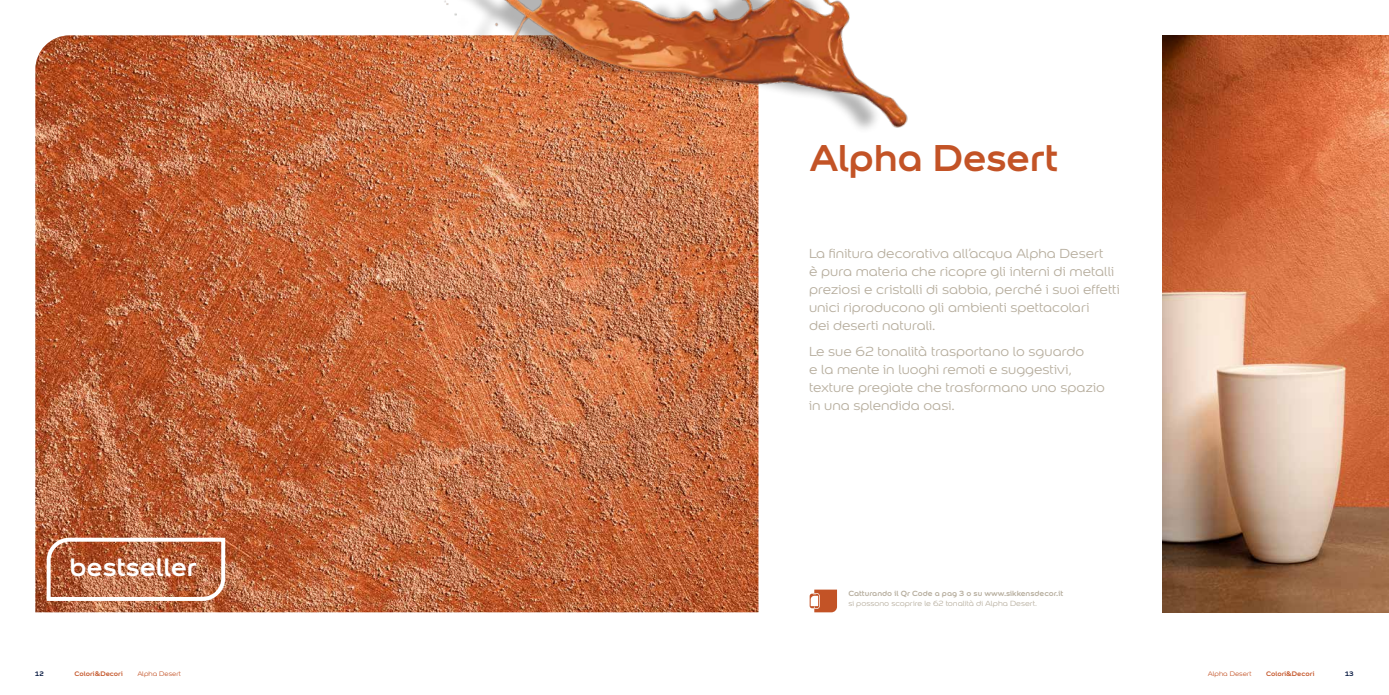
<style>
.page{position:relative;width:1389px;height:695px;background:#fff}
.page>*{position:absolute;margin:0;border:0;box-sizing:border-box;transform-origin:0 0}
.t1{font:700 40px "Colour Sans";letter-spacing:-.01em;color:#c35326}
.t2{font:700 27px "Colour Sans";color:#fff}
.t3{font:14px/18px "Colour Sans";color:#b6ad9d}
.t4{font:700 8px "Colour Sans";color:#b6ad9d}
.t5{font:8px "Colour Sans";color:#b6ad9d}
.t6{font:700 7px "Colour Sans";color:#c35326}
.t7{font:7px "Colour Sans";color:#c35326}
.t8{font:700 7px "Colour Sans";color:#00133c}
</style>
<div class="page">
<img style="left:1163px;top:35px;width:226px;height:577px">
<img style="left:35px;top:35px;width:723px;height:577px">
<div style="left:351px;top:0;width:531px;height:134px;background:#000;opacity:.3"></div>
<img style="left:367px;top:0;width:541px;height:148px">
<svg style="left:809px;top:589px;width:28px;height:23px"></svg>
<svg style="left:45px;top:535px;width:182px;height:68px;background:#be7858"></svg>
<h1 class="t1" style="left:809px;top:125px;width:251px">Alpha Desert</h1>
<h2 class="t2" style="left:69px;top:545px;width:129px">bestseller</h2>
<p class="t3" style="left:809px;top:243px;width:312px">La finitura decorativa all’acqua Alpha Desert<br>è pura materia che ricopre gli interni di metalli preziosi e cristalli di sabbia, perché i suoi effetti unici riproducono gli ambienti spettacolari<br>dei deserti naturali.</p>
<p class="t3" style="left:809px;top:342px;width:298px">Le sue 62 tonalità trasportano lo sguardo<br>e la mente in luoghi remoti e suggestivi, texture pregiate che trasformano uno spazio in una splendida oasi.</p>
<p class="t4" style="left:848px;top:586px;width:216px">Catturando il Qr Code a pag 3 o su www.sikkensdecor.it</p>
<p class="t5" style="left:848px;top:597px;width:190px">si possono scoprire le 62 tonalità di Alpha Desert.</p>
<p class="t6" style="left:75px;top:668px;width:50px">Colori&amp;Decori</p>
<p class="t7" style="left:137px;top:669px;width:45px">Alpha Desert</p>
<p class="t7" style="left:1208px;top:669px;width:45px">Alpha Desert</p>
<p class="t6" style="left:1266px;top:668px;width:50px">Colori&amp;Decori</p>
<p class="t8" style="left:35px;top:668px;width:10px">12</p>
<p class="t8" style="left:1345px;top:668px;width:10px">13</p>
</div>
